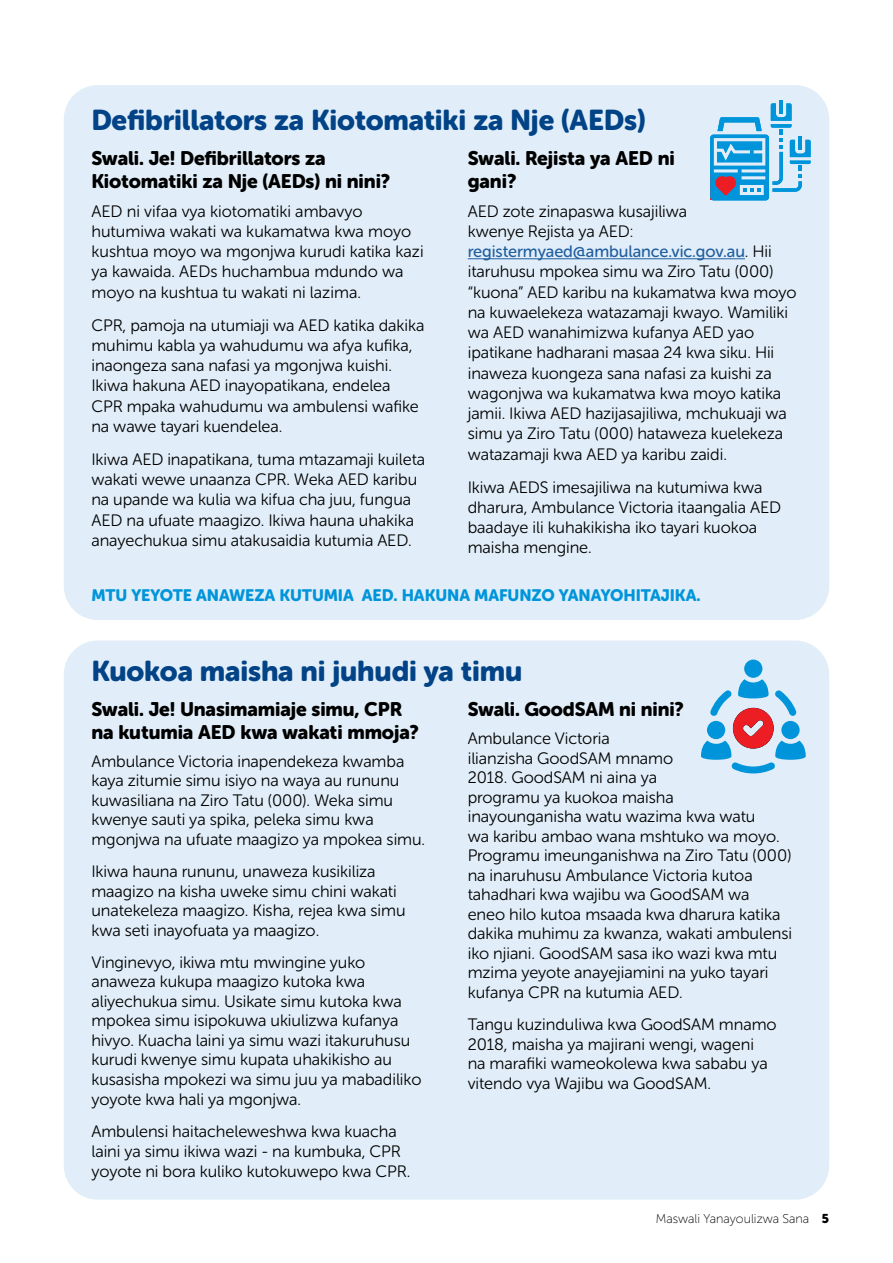
<style>
.page{position:relative;width:893px;height:1263px;background:#fff}
.page>*{position:absolute;margin:0;border:0;box-sizing:border-box;transform-origin:0 0}
.t1{font:28.5px "Museo Sans Rounded 900";letter-spacing:-.005em;color:#014386}
.t2{font:19.5px/22.5px "Museo Sans Rounded 900";letter-spacing:-.005em;color:#000}
.t3{font:16.5px/20.2px "Museo Sans Rounded 300";letter-spacing:-.005em;color:#000}
.t4{font:16.5px "Museo Sans Rounded 900";letter-spacing:-.005em;color:#0095da}
.t5{font:16.5px "Museo Sans Rounded 500";letter-spacing:-.005em;color:#215e9e}
.t6{font:12.75px "Museo Sans Rounded 100";color:#000}
.s1{font-family:"Museo Sans Rounded 300";color:#000}
.s2{font-family:"Museo Sans Rounded 900"}
</style>
<div class="page">
<div style="left:64px;top:85px;width:765px;height:535px;background:#e1eef9;border-radius:34px"></div>
<hr style="left:468px;top:258px;width:277px;height:1px;background:#215e9e">
<div style="left:64px;top:640px;width:765px;height:559px;background:#e1eef9;border-radius:34px"></div>
<div style="left:744px;top:659px;width:18px;height:19px;background:#0095da;border-radius:50%"></div>
<svg style="left:701px;top:679px;width:105px;height:94px"></svg>
<hr style="left:779px;top:100px;width:4px;height:14px;background:#0095da">
<svg style="left:710px;top:103px;width:101px;height:97px"></svg>
<h1 class="t1" style="left:91px;top:104px;width:556px">Defibrillators za Kiotomatiki za Nje (AEDs)</h1>
<p class="t2" style="left:91px;top:147px;width:301px">Swali. Je! Defibrillators za<br>Kiotomatiki za Nje (AEDs) ni nini?</p>
<p class="t3" style="left:91px;top:201px;width:334px">AED ni vifaa vya kiotomatiki ambavyo hutumiwa wakati wa kukamatwa kwa moyo kushtua moyo wa mgonjwa kurudi katika kazi ya kawaida. AEDs huchambua mdundo wa moyo na kushtua tu wakati ni lazima.</p>
<p class="t3" style="left:91px;top:315px;width:335px">CPR, pamoja na utumiaji wa AED katika dakika muhimu kabla ya wahudumu wa afya kufika, inaongeza sana nafasi ya mgonjwa kuishi.<br>Ikiwa hakuna AED inayopatikana, endelea CPR mpaka wahudumu wa ambulensi wafike na wawe tayari kuendelea.</p>
<p class="t3" style="left:91px;top:449px;width:335px">Ikiwa AED inapatikana, tuma mtazamaji kuileta wakati wewe unaanza CPR. Weka AED karibu na upande wa kulia wa kifua cha juu, fungua AED na ufuate maagizo. Ikiwa hauna uhakika anayechukua simu atakusaidia kutumia AED.</p>
<p class="t2" style="left:468px;top:147px;width:209px">Swali. Rejista ya AED ni gani?</p>
<p class="t3" style="left:468px;top:201px;width:221px">AED zote zinapaswa kusajiliwa kwenye Rejista ya AED:</p>
<p class="t5" style="left:468px;top:242px;width:306px">registermyaed@ambulance.vic.gov.au<span class="s1">. Hii</span></p>
<p class="t3" style="left:468px;top:262px;width:330px">itaruhusu mpokea simu wa Ziro Tatu (000) “kuona” AED karibu na kukamatwa kwa moyo na kuwaelekeza watazamaji kwayo. Wamiliki wa AED wanahimizwa kufanya AED yao ipatikane hadharani masaa 24 kwa siku. Hii inaweza kuongeza sana nafasi za kuishi za wagonjwa wa kukamatwa kwa moyo katika jamii. Ikiwa AED hazijasajiliwa, mchukuaji wa simu ya Ziro Tatu (000) hataweza kuelekeza watazamaji kwa AED ya karibu zaidi.</p>
<p class="t3" style="left:468px;top:477px;width:315px">Ikiwa AEDS imesajiliwa na kutumiwa kwa dharura, Ambulance Victoria itaangalia AED baadaye ili kuhakikisha iko tayari kuokoa maisha mengine.</p>
<p class="t4" style="left:91px;top:586px;width:611px">MTU YEYOTE ANAWEZA KUTUMIA AED. HAKUNA MAFUNZO YANAYOHITAJIKA.</p>
<h1 class="t1" style="left:91px;top:655px;width:432px">Kuokoa maisha ni juhudi ya timu</h1>
<p class="t2" style="left:91px;top:698px;width:329px">Swali. Je! Unasimamiaje simu, CPR na kutumia AED kwa wakati mmoja?</p>
<p class="t3" style="left:91px;top:751px;width:335px;line-height:19.5px">Ambulance Victoria inapendekeza kwamba kaya zitumie simu isiyo na waya au rununu kuwasiliana na Ziro Tatu (000). Weka simu kwenye sauti ya spika, peleka simu kwa mgonjwa na ufuate maagizo ya mpokea simu.</p>
<p class="t3" style="left:91px;top:862px;width:316px;line-height:19.5px">Ikiwa hauna rununu, unaweza kusikiliza maagizo na kisha uweke simu chini wakati unatekeleza maagizo. Kisha, rejea kwa simu kwa seti inayofuata ya maagizo.</p>
<p class="t3" style="left:91px;top:952px;width:332px;line-height:19.6px">Vinginevyo, ikiwa mtu mwingine yuko anaweza kukupa maagizo kutoka kwa aliyechukua simu. Usikate simu kutoka kwa mpokea simu isipokuwa ukiulizwa kufanya hivyo. Kuacha laini ya simu wazi itakuruhusu kurudi kwenye simu kupata uhakikisho au kusasisha mpokezi wa simu juu ya mabadiliko yoyote kwa hali ya mgonjwa.</p>
<p class="t3" style="left:91px;top:1122px;width:321px;line-height:19.8px">Ambulensi haitacheleweshwa kwa kuacha laini ya simu ikiwa wazi - na kumbuka, CPR yoyote ni bora kuliko kutokuwepo kwa CPR.</p>
<p class="t2" style="left:468px;top:698px;width:218px">Swali. GoodSAM ni nini?</p>
<p class="t3" style="left:468px;top:729px;width:326px;line-height:19.5px">Ambulance Victoria<br>ilianzisha GoodSAM mnamo<br>2018. GoodSAM ni aina ya<br>programu ya kuokoa maisha inayounganisha watu wazima kwa watu<br>wa karibu ambao wana mshtuko wa moyo.<br>Programu imeunganishwa na Ziro Tatu (000) na inaruhusu Ambulance Victoria kutoa tahadhari kwa wajibu wa GoodSAM wa<br>eneo hilo kutoa msaada kwa dharura katika dakika muhimu za kwanza, wakati ambulensi iko njiani. GoodSAM sasa iko wazi kwa mtu mzima yeyote anayejiamini na yuko tayari kufanya CPR na kutumia AED.</p>
<p class="t3" style="left:468px;top:1015px;width:310px;line-height:19.5px">Tangu kuzinduliwa kwa GoodSAM mnamo 2018, maisha ya majirani wengi, wageni<br>na marafiki wameokolewa kwa sababu ya vitendo vya Wajibu wa GoodSAM.</p>
<p class="t6" style="left:656px;top:1211px;width:175px">Maswali Yanayoulizwa Sana <span class="s2">5</span></p>
</div>
